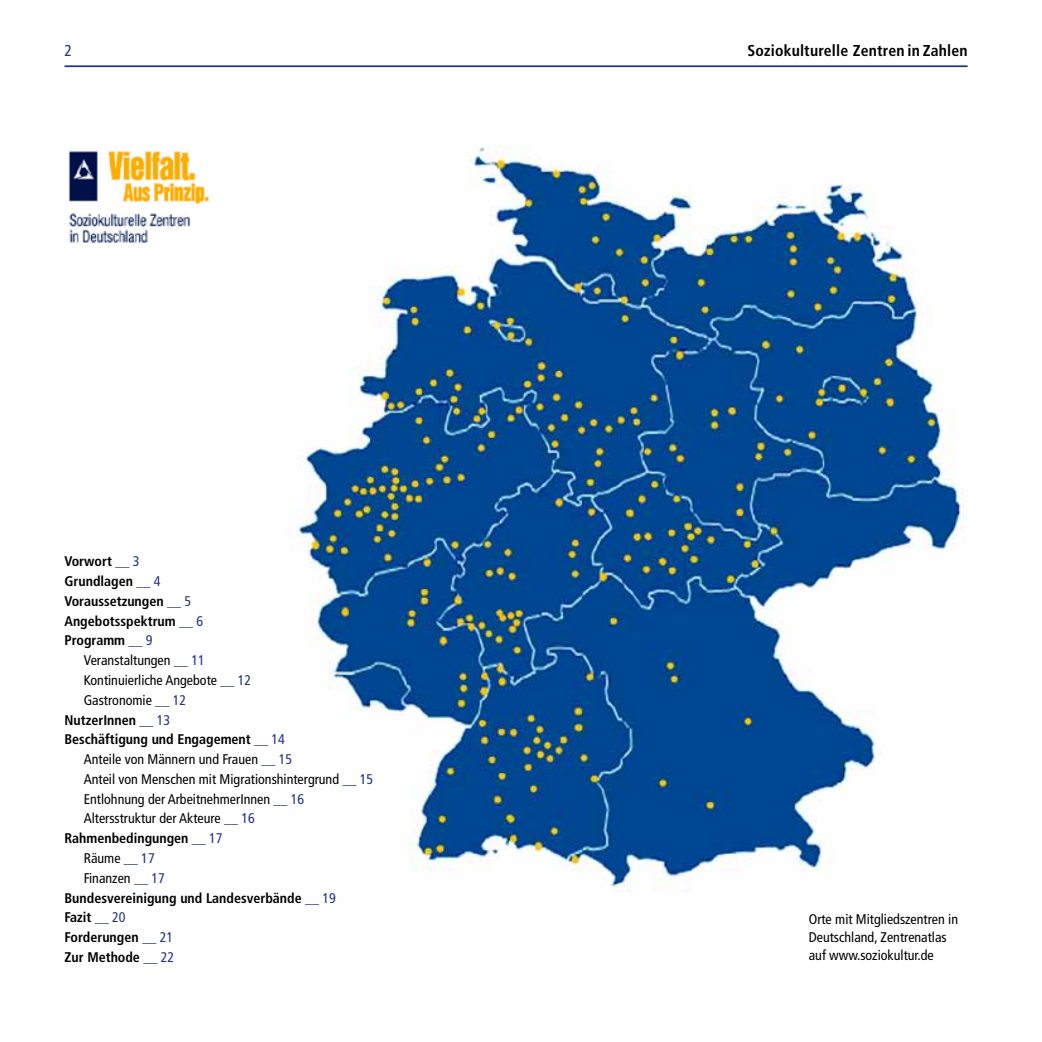
<style>
.page{position:relative;width:1042px;height:1042px;background:#fff}
.page>*{position:absolute;margin:0;border:0;box-sizing:border-box;transform-origin:0 0}
.t1{font:700 condensed 15.75px "Frutiger LT Com";letter-spacing:.01em;color:#000}
.t2{font:condensed 15.75px "Frutiger LT Com";color:#243282}
.t3{font:condensed 14px/18px "Frutiger LT Com";color:#000}
.t4{font:700 condensed 14px/19.8px "Frutiger LT Com";color:#000}
.s1{font-weight:400;color:#243282}
.s2{color:#243282}
</style>
<div class="page">
<hr style="left:64px;top:65px;width:903px;height:2px;background:#243282">
<img style="left:296px;top:145px;width:671px;height:747px">
<img style="left:68px;top:151px;width:141px;height:93px">
<p class="t2" style="left:64px;top:42px;width:9px">2</p>
<p class="t1" style="left:747px;top:42px;width:221px">Soziokulturelle Zentren in Zahlen</p>
<p class="t4" style="left:64px;top:551px;width:140px">Vorwort <span class="s1">__ 3<br></span>Grundlagen <span class="s1">__ 4<br></span>Voraussetzungen <span class="s1">__ 5<br></span>Angebotsspektrum <span class="s1">__ 6<br></span>Programm <span class="s1">__ 9</span></p>
<p class="t3" style="left:84px;top:651px;width:123px">Veranstaltungen <span class="s2">__ 11</span></p>
<p class="t3" style="left:84px;top:671px;width:169px">Kontinuierliche Angebote <span class="s2">__ 12</span></p>
<p class="t3" style="left:84px;top:691px;width:104px">Gastronomie <span class="s2">__ 12</span></p>
<p class="t4" style="left:64px;top:710px;width:107px">NutzerInnen <span class="s1">__ 13</span></p>
<p class="t4" style="left:64px;top:729px;width:222px">Beschäftigung und Engagement <span class="s1">__ 14</span></p>
<p class="t3" style="left:84px;top:750px;width:210px">Anteile von Männern und Frauen <span class="s2">__ 15</span></p>
<p class="t3" style="left:84px;top:770px;width:291px">Anteil von Menschen mit Migrationshintergrund <span class="s2">__ 15</span></p>
<p class="t3" style="left:84px;top:790px;width:222px">Entlohnung der ArbeitnehmerInnen <span class="s2">__ 16</span></p>
<p class="t3" style="left:84px;top:809px;width:173px">Altersstruktur der Akteure <span class="s2">__ 16</span></p>
<p class="t4" style="left:64px;top:828px;width:160px">Rahmenbedingungen <span class="s1">__ 17</span></p>
<p class="t3" style="left:84px;top:849px;width:72px">Räume <span class="s2">__ 17</span></p>
<p class="t3" style="left:84px;top:869px;width:83px">Finanzen <span class="s2">__ 17</span></p>
<p class="t4" style="left:64px;top:888px;width:273px">Bundesvereinigung und Landesverbände <span class="s1">__ 19</span></p>
<p class="t4" style="left:64px;top:907px;width:63px">Fazit <span class="s1">__ 20</span></p>
<p class="t4" style="left:64px;top:927px;width:110px">Forderungen <span class="s1">__ 21</span></p>
<p class="t4" style="left:64px;top:947px;width:111px">Zur Methode <span class="s1">__ 22</span></p>
<p class="t3" style="left:809px;top:910px;width:151px">Orte mit Mitgliedszentren in<br>Deutschland, Zentrenatlas auf www.soziokultur.de</p>
</div>
